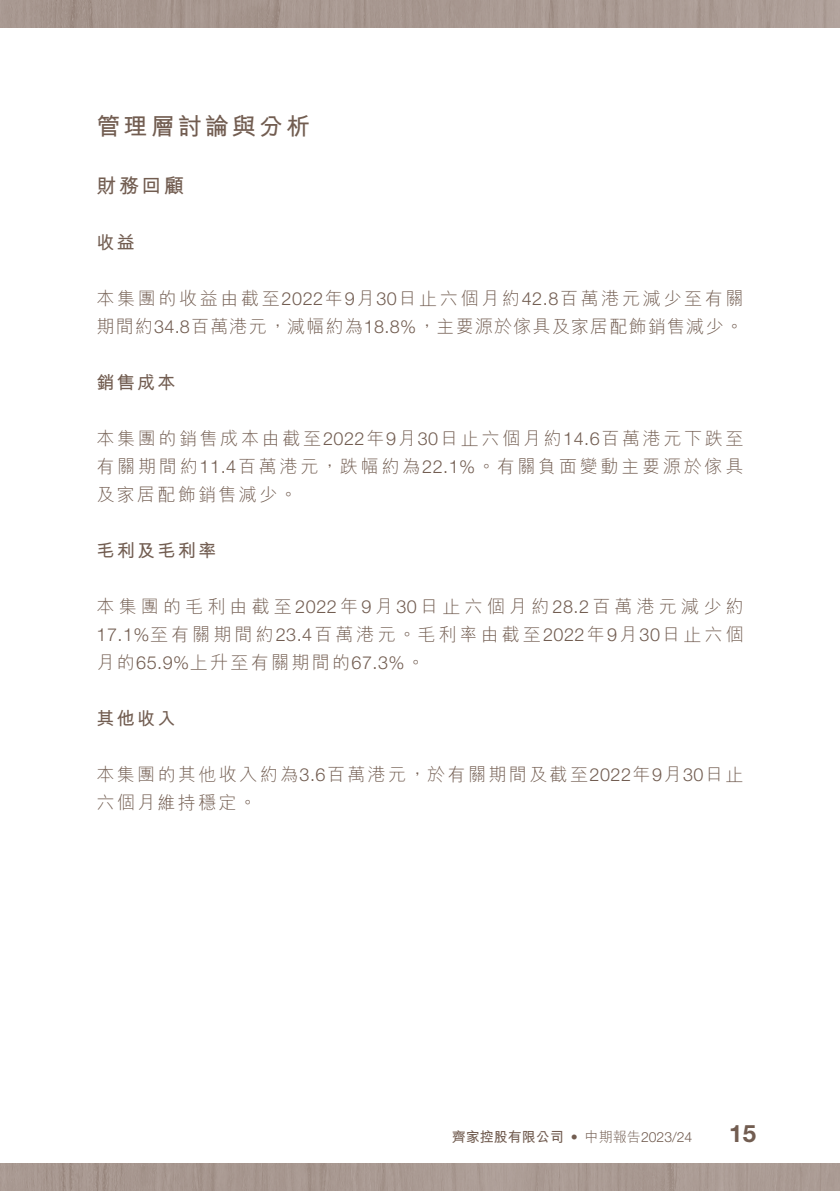
<style>
.page{position:relative;width:840px;height:1191px;background:#fff}
.page>*{position:absolute;margin:0;border:0;box-sizing:border-box;transform-origin:0 0}
.t1{font:700 24px "M Hei HK";letter-spacing:.13em;color:#725d51}
.t2{font:700 24px "Helvetica Neue LT Std";color:#725d51}
.t3{font:700 20px "M Hei HK";color:#725d51}
.t4{font:300 18px/28px "M Hei HK";letter-spacing:.145em;color:#725d51;text-align:justify}
.t5{font:300 18px/28px "M Hei HK";letter-spacing:.065em;color:#725d51}
.t6{font:700 18px "M Hei HK";letter-spacing:.13em;color:#725d51}
.t7{font:700 14px "M Hei HK";color:#725d51}
.s1{font-family:"Helvetica Neue LT Std"}
.s2{font-family:"Helvetica Neue LT Std";font-weight:300}
.s3{font-weight:300}
</style>
<div class="page">
<img style="left:0;top:0;width:839px;height:1191px">
<div style="left:0;top:28px;width:839px;height:1134px;background:#fff"></div>
<h1 class="t1" style="left:96px;top:109px;width:215px">管理層討論與分析</h1>
<p class="t3" style="left:96px;top:171px;width:89px">財務回顧</p>
<p class="t6" style="left:96px;top:229px;width:40px">收益</p>
<p class="t5" style="left:96px;top:284px;width:648px">本集團的收益由截至<span class="s1">2022</span>年<span class="s1">9</span>月<span class="s1">30</span>日止六個月約<span class="s1">42.8</span>百萬港元減少至有關期間約<span class="s1">34.8</span>百萬港元，減幅約為<span class="s1">18.8%</span>，主要源於傢具及家居配飾銷售減少。</p>
<p class="t6" style="left:96px;top:369px;width:80px">銷售成本</p>
<p class="t4" style="left:96px;top:424px;width:648px">本集團的銷售成本由截至<span class="s1">2022</span>年<span class="s1">9</span>月<span class="s1">30</span>日止六個月約<span class="s1">14.6</span>百萬港元下跌至有關期間約<span class="s1">11.4</span>百萬港元，跌幅約為<span class="s1">22.1%</span>。有關負面變動主要源於傢具及家居配飾銷售減少。</p>
<p class="t6" style="left:96px;top:537px;width:121px">毛利及毛利率</p>
<p class="t4" style="left:96px;top:592px;width:648px">本集團的毛利由截至<span class="s1">2022</span>年<span class="s1">9</span>月<span class="s1">30</span>日止六個月約<span class="s1">28.2</span>百萬港元減少約<span class="s1">17.1%</span>至有關期間約<span class="s1">23.4</span>百萬港元。毛利率由截至<span class="s1">2022</span>年<span class="s1">9</span>月<span class="s1">30</span>日止六個月的<span class="s1">65.9%</span>上升至有關期間的<span class="s1">67.3%</span>。</p>
<p class="t6" style="left:96px;top:705px;width:80px">其他收入</p>
<p class="t4" style="left:96px;top:760px;width:648px">本集團的其他收入約為<span class="s1">3.6</span>百萬港元，於有關期間及截至<span class="s1">2022</span>年<span class="s1">9</span>月<span class="s1">30</span>日止六個月維持穩定。</p>
<p class="t7" style="left:451px;top:1127px;width:242px">齊家控股有限公司 <span class="s2">•</span> <span class="s3">中期報告</span><span class="s2">2023/24</span></p>
<h1 class="t2" style="left:729px;top:1118px;width:28px">15</h1>
</div>
